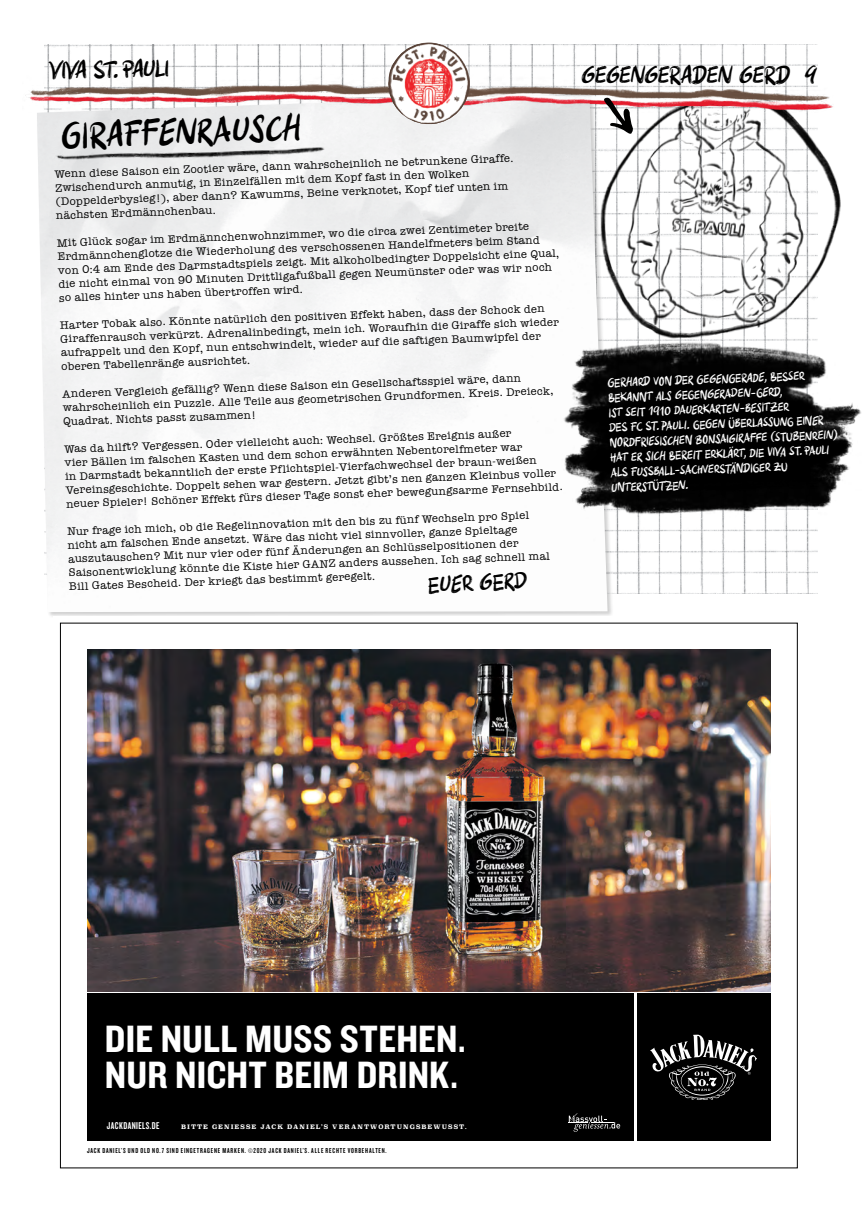
<style>
.page{position:relative;width:862px;height:1212px;background:#fff}
.page>*{position:absolute;margin:0;border:0;box-sizing:border-box;transform-origin:0 0}
.t1{font:39.5px/35.8px "Knockout HTF50 Welterweight";letter-spacing:.005em;color:#fff}
.t2{font:36.25px "FCSP Handspiel";color:#000}
.t3{font:25px "FCSP Handspiel Regular Textur";letter-spacing:-.02em;color:#000}
.t4{font:23.88px "FCSP Handspiel Regular Textur";color:#000}
.t5{font:12.5px/15px "FCSP Handspiel Regular Textur";color:#fff}
.t6{font:11.25px/13.8px "American Typewriter";color:#000}
.t7{font:10.25px "Knockout HTF48 Featherweight";letter-spacing:.045em;color:#fff}
.t8{font:7.5px "Knockout HTF48 Featherweight";letter-spacing:.105em;color:#000}
.t9{font:700 6.12px "Superclarendon";letter-spacing:.17em;color:#fff}
</style>
<div class="page">
<img style="left:45px;top:44px;width:771px;height:549px">
<img style="left:581px;top:50px;width:260px;height:245px">
<img style="left:814px;top:74px;width:21px;height:39px">
<img style="left:37px;top:113px;width:570px;height:499px">
<img style="left:546px;top:295px;width:280px;height:96px">
<img style="left:557px;top:370px;width:269px;height:21px">
<img style="left:543px;top:391px;width:318px;height:144px">
<img style="left:49px;top:142px;width:280px;height:27px">
<img style="left:25px;top:74px;width:789px;height:39px">
<img style="left:388px;top:43px;width:81px;height:81px;border-radius:39px">
<div style="left:87px;top:994px;width:546px;height:147px;background:#000"></div>
<div style="left:636px;top:994px;width:134px;height:147px;background:#000"></div>
<svg style="left:568px;top:1113px;width:52px;height:19px"></svg>
<svg style="left:650px;top:1034px;width:106px;height:66px"></svg>
<img style="left:87px;top:650px;width:683px;height:341px">
<svg style="left:595px;top:91px;width:45px;height:50px"></svg>
<h3 class="t3" style="left:49px;top:55px;width:122px;rotate:-1deg">VIVA ST. PAULI</h3>
<h3 class="t3" style="left:581px;top:59px;width:237px">GEGENGERADEN GERD 9</h3>
<h2 class="t2" style="left:61px;top:114px;width:241px;rotate:-2deg">GIRAFFENRAUSCH</h2>
<p class="t6" style="left:54px;top:167px;width:460px;rotate:-2deg">Wenn diese Saison ein Zootier wäre, dann wahrscheinlich ne betrunkene Giraffe.<br>Zwischendurch anmutig, in Einzelfällen mit dem Kopf fast in den Wolken (Doppelderbysieg!), aber dann? Kawumms, Beine verknotet, Kopf tief unten im nächsten Erdmännchenbau.</p>
<p class="t6" style="left:57px;top:236px;width:502px;rotate:-2deg">Mit Glück sogar im Erdmännchenwohnzimmer, wo die circa zwei Zentimeter breite Erdmännchenglotze die Wiederholung des verschossenen Handelfmeters beim Stand von 0:4 am Ende des Darmstadtspiels zeigt. Mit alkoholbedingter Doppelsicht eine Qual, die nicht einmal von 90 Minuten Drittligafußball gegen Neumünster oder was wir noch so alles hinter uns haben übertroffen wird.</p>
<p class="t6" style="left:60px;top:318px;width:500px;rotate:-2deg">Harter Tobak also. Könnte natürlich den positiven Effekt haben, dass der Schock den Giraffenrausch verkürzt. Adrenalinbedingt, mein ich. Woraufhin die Giraffe sich wieder aufrappelt und den Kopf, nun entschwindelt, wieder auf die saftigen Baumwipfel der oberen Tabellenränge ausrichtet.</p>
<p class="t6" style="left:62px;top:387px;width:492px;rotate:-2deg">Anderen Vergleich gefällig? Wenn diese Saison ein Gesellschaftsspiel wäre, dann wahrscheinlich ein Puzzle. Alle Teile aus geometrischen Grundformen. Kreis. Dreieck,<br>Quadrat. Nichts passt zusammen!</p>
<p class="t6" style="left:64px;top:442px;width:498px;rotate:-2deg">Was da hilft? Vergessen. Oder vielleicht auch: Wechsel. Größtes Ereignis außer<br>vier Bällen im falschen Kasten und dem schon erwähnten Nebentorelfmeter war<br>in Darmstadt bekanntlich der erste Pflichtspiel-Vierfachwechsel der braun-weißen Vereinsgeschichte. Doppelt sehen war gestern. Jetzt gibt’s nen ganzen Kleinbus voller neuer Spieler! Schöner Effekt fürs dieser Tage sonst eher bewegungsarme Fernsehbild.</p>
<p class="t6" style="left:67px;top:524px;width:482px;rotate:-2deg">Nur frage ich mich, ob die Regelinnovation mit den bis zu fünf Wechseln pro Spiel nicht am falschen Ende ansetzt. Wäre das nicht viel sinnvoller, ganze Spieltage auszutauschen? Mit nur vier oder fünf Änderungen an Schlüsselpositionen der Saisonentwicklung könnte die Kiste hier GANZ anders aussehen. Ich sag schnell mal Bill Gates Bescheid. Der kriegt das bestimmt geregelt.</p>
<h3 class="t4" style="left:427px;top:571px;width:99px;rotate:-3deg">EUER GERD</h3>
<p class="t5" style="left:607px;top:375px;width:230px;rotate:-2deg">GERHARD VON DER GEGENGERADE, BESSER BEKANNT ALS GEGENGERADEN-GERD,<br>IST SEIT 1910 DAUERKARTEN-BESITZER<br>DES FC ST. PAULI. GEGEN ÜBERLASSUNG EINER NORDFRIESISCHEN BONSAIGIRAFFE (STUBENREIN)<br>HAT ER SICH BEREIT ERKLÄRT, DIE VIVA ST. PAULI ALS FUSSBALL-SACHVERSTÄNDIGER ZU UNTERSTÜTZEN.</p>
<h1 class="t1" style="left:105px;top:1022px;width:362px">DIE NULL MUSS STEHEN.<br>NUR NICHT BEIM DRINK.</h1>
<p class="t7" style="left:107px;top:1120px;width:54px">JACKDANIELS.DE</p>
<p class="t9" style="left:181px;top:1122px;width:287px">BITTE GENIESSE JACK DANIEL’S VERANTWORTUNGSBEWUSST.</p>
<p class="t8" style="left:87px;top:1147px;width:301px">JACK DANIEL’S UND OLD NO.7 SIND EINGETRAGENE MARKEN. ©2020 JACK DANIEL’S. ALLE RECHTE VORBEHALTEN.</p>
</div>
